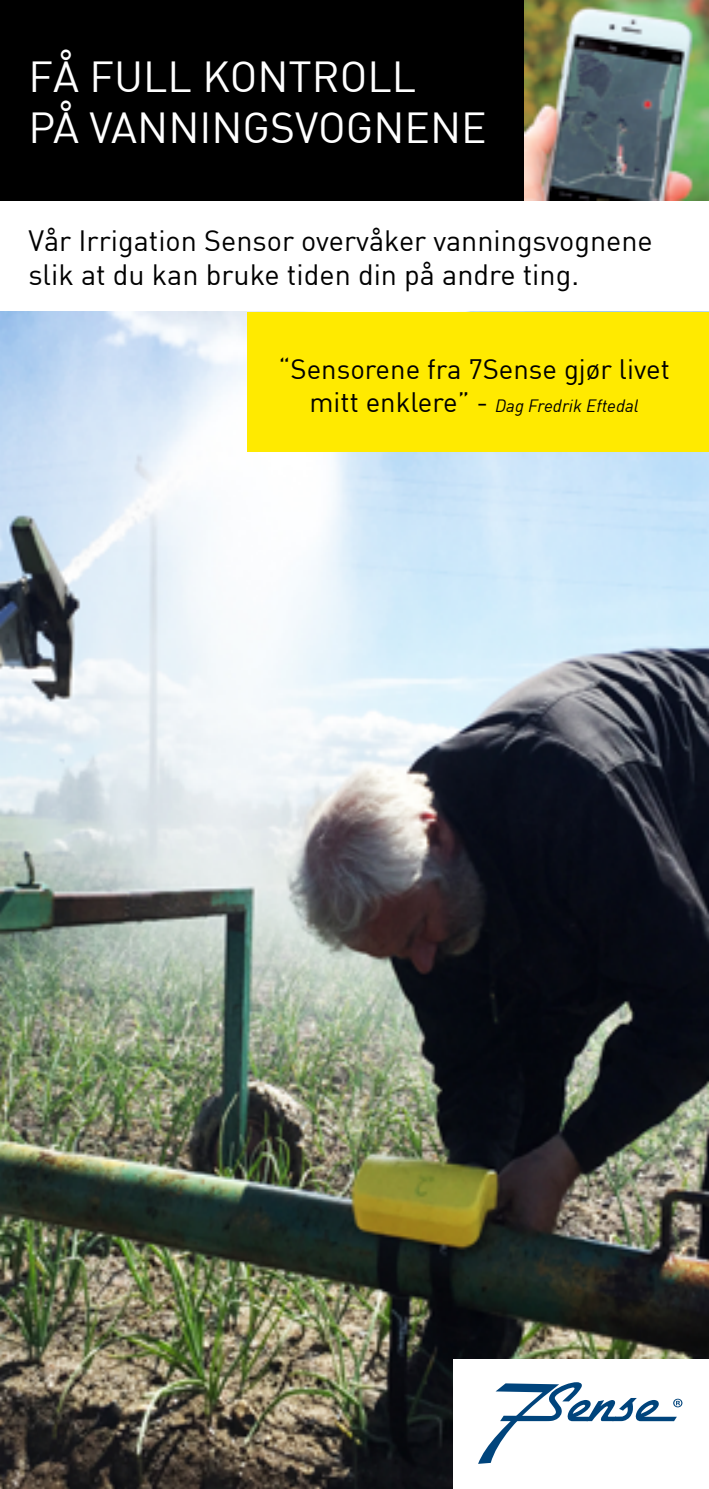
<style>
.page{position:relative;width:709px;height:1489px;background:#fff}
.page>*{position:absolute;margin:0;border:0;box-sizing:border-box;transform-origin:0 0}
.t1{font:42.5px/51px "DIN";color:#fff}
.t2{font:28.75px/34.5px "DIN";color:#000}
.t3{font:27.5px "DIN";color:#000}
.t4{font:italic 17.5px "DIN";color:#000}
.s1{font-style:normal;font-size:27.5px}
</style>
<div class="page">
<div style="left:0;top:0;width:524px;height:201px;background:#000"></div>
<img style="left:0;top:312px;width:709px;height:1176px">
<div style="left:454px;top:1359px;width:255px;height:129px;background:#fff"></div>
<svg style="left:478px;top:1382px;width:204px;height:81px"></svg>
<div style="left:248px;top:312px;width:461px;height:139px;background:#ffea00"></div>
<img style="left:524px;top:0;width:185px;height:201px">
<h1 class="t1" style="left:28px;top:51px;width:460px">FÅ FULL KONTROLL<br>PÅ VANNINGSVOGNENE</h1>
<p class="t2" style="left:28px;top:222px;width:626px">Vår Irrigation Sensor overvåker vanningsvognene slik at du kan bruke tiden din på andre ting.</p>
<p class="t3" style="left:278px;top:351px;width:393px">“Sensorene fra 7Sense gjør livet</p>
<p class="t4" style="left:309px;top:394px;width:331px"><span class="s1">mitt enklere” -</span> Dag Fredrik Eftedal</p>
</div>
